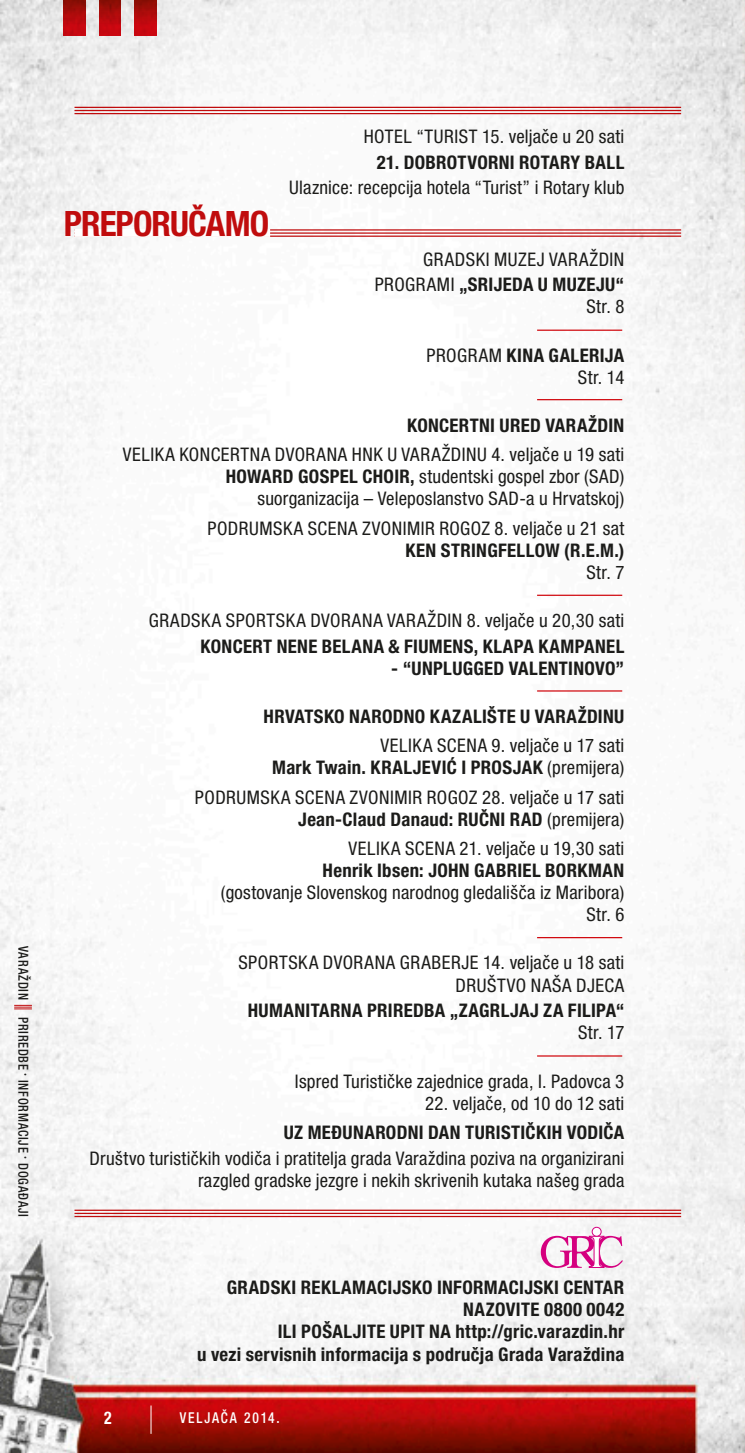
<style>
.page{position:relative;width:745px;height:1453px;background:#fff}
.page>*{position:absolute;margin:0;border:0;box-sizing:border-box;transform-origin:0 0}
.t1{font:700 condensed 35px "Helvetica Neue LT Pro";letter-spacing:-.025em;color:#c00c0d}
.t2{font:condensed 18.75px/22.2px "Helvetica Neue LT Pro";letter-spacing:.015em;color:#1c1c1a;text-align:right}
.t3{font:700 condensed 18.75px/22px "Helvetica Neue LT Pro";letter-spacing:.02em;color:#1c1c1a;text-align:right}
.t4{font:700 condensed 17.5px "Helvetica Neue LT Pro";color:#fff;scale:.9 1}
.t5{font:500 condensed 15px "Helvetica Neue LT Pro";letter-spacing:.135em;color:#fff;scale:.9 1}
.t6{font:500 condensed 13.75px "Helvetica Neue LT Pro";letter-spacing:.06em;color:#1c1c1a;scale:.9 1}
.s1{font-weight:700}
</style>
<div class="page">
<img style="left:0;top:0;width:744px;height:1453px">
<svg style="left:14px;top:1005px;width:18px;height:4px"></svg>
<hr style="left:74px;top:107px;width:606px;height:1px;background:#c00c0d">
<hr style="left:74px;top:110px;width:606px;height:1px;background:#c00c0d">
<hr style="left:74px;top:113px;width:606px;height:1px;background:#c00c0d">
<hr style="left:74px;top:229px;width:606px;height:2px;background:#c00c0d">
<hr style="left:74px;top:232px;width:606px;height:2px;background:#c00c0d">
<hr style="left:74px;top:236px;width:606px;height:1px;background:#c00c0d">
<div style="left:74px;top:229px;width:196px;height:8px;background:#fff"></div>
<hr style="left:74px;top:1209px;width:606px;height:2px;background:#c00c0d">
<hr style="left:74px;top:1213px;width:606px;height:1px;background:#c00c0d">
<hr style="left:74px;top:1216px;width:606px;height:1px;background:#c00c0d">
<svg style="left:540px;top:1235px;width:82px;height:33px"></svg>
<div style="left:591px;top:1227px;width:9px;height:9px;background:#fff;border-radius:50%"></div>
<div style="left:591px;top:1227px;width:10px;height:9px;border:1px solid #d5007f;border-radius:50%"></div>
<hr style="left:536px;top:399px;width:85px;height:1px;background:#d10a10">
<hr style="left:536px;top:595px;width:85px;height:1px;background:#d10a10">
<hr style="left:536px;top:690px;width:85px;height:1px;background:#d10a10">
<hr style="left:536px;top:1055px;width:85px;height:1px;background:#d10a10">
<hr style="left:536px;top:937px;width:85px;height:1px;background:#d10a10">
<hr style="left:536px;top:330px;width:85px;height:1px;background:#d10a10">
<svg style="left:64px;top:0;width:21px;height:35px"></svg>
<svg style="left:99px;top:0;width:21px;height:35px"></svg>
<svg style="left:135px;top:0;width:21px;height:35px"></svg>
<svg style="left:150px;top:1405px;width:1px;height:29px"></svg>
<p class="t6" style="left:32px;top:946px;width:303px;rotate:90deg">Varaždin Priredbe · Informacije · Događaji</p>
<h1 class="t1" style="left:64px;top:203px;width:207px">PREPORUČAMO</h1>
<p class="t2" style="left:363px;top:125px;width:262px">HOTEL “TURIST 15. veljače u 20 sati</p>
<p class="t3" style="left:377px;top:151px;width:249px">21. DOBROTVORNI ROTARY BALL</p>
<p class="t2" style="left:289px;top:176px;width:336px">Ulaznice: recepcija hotela “Turist” i Rotary klub</p>
<p class="t2" style="left:374px;top:246px;width:251px;line-height:25.8px">GRADSKI MUZEJ VARAŽDIN<br>PROGRAMI <span class="s1">„SRIJEDA U MUZEJU“</span></p>
<p class="t2" style="left:586px;top:295px;width:39px">Str. 8</p>
<p class="t2" style="left:426px;top:344px;width:199px">PROGRAM <span class="s1">KINA GALERIJA<br></span>Str. 14</p>
<p class="t3" style="left:407px;top:414px;width:218px">KONCERTNI URED VARAŽDIN</p>
<p class="t2" style="left:123px;top:443px;width:502px">VELIKA KONCERTNA DVORANA HNK U VARAŽDINU 4. veljače u 19 sati<br><span class="s1">HOWARD GOSPEL CHOIR,</span> studentski gospel zbor (SAD) suorganizacija – Veleposlanstvo SAD-a u Hrvatskoj)</p>
<p class="t2" style="left:207px;top:517px;width:418px">PODRUMSKA SCENA ZVONIMIR ROGOZ 8. veljače u 21 sat</p>
<p class="t3" style="left:405px;top:539px;width:220px">KEN STRINGFELLOW (R.E.M.)</p>
<p class="t2" style="left:586px;top:561px;width:39px">Str. 7</p>
<p class="t2" style="left:149px;top:609px;width:477px">GRADSKA SPORTSKA DVORANA VARAŽDIN 8. veljače u 20,30 sati</p>
<p class="t3" style="left:200px;top:635px;width:425px">KONCERT NENE BELANA &amp; FIUMENS, KLAPA KAMPANEL</p>
<p class="t3" style="left:391px;top:657px;width:234px">- “UNPLUGGED VALENTINOVO”</p>
<p class="t3" style="left:263px;top:705px;width:362px">HRVATSKO NARODNO KAZALIŠTE U VARAŽDINU</p>
<p class="t2" style="left:272px;top:734px;width:353px">VELIKA SCENA 9. veljače u 17 sati<br><span class="s1">Mark Twain. KRALJEVIĆ I PROSJAK</span> (premijera)</p>
<p class="t2" style="left:195px;top:786px;width:430px">PODRUMSKA SCENA ZVONIMIR ROGOZ 28. veljače u 17 sati<br><span class="s1">Jean-Claud Danaud: RUČNI RAD</span> (premijera)</p>
<p class="t2" style="left:348px;top:837px;width:277px">VELIKA SCENA 21. veljače u 19,30 sati</p>
<p class="t3" style="left:322px;top:859px;width:303px">Henrik Ibsen: JOHN GABRIEL BORKMAN</p>
<p class="t2" style="left:221px;top:881px;width:404px">(gostovanje Slovenskog narodnog gledališča iz Maribora)<br>Str. 6</p>
<p class="t2" style="left:238px;top:951px;width:387px">SPORTSKA DVORANA GRABERJE 14. veljače u 18 sati<br>DRUŠTVO NAŠA DJECA</p>
<p class="t3" style="left:247px;top:999px;width:378px">HUMANITARNA PRIREDBA „ZAGRLJAJ ZA FILIPA“</p>
<p class="t2" style="left:577px;top:1021px;width:48px">Str. 17</p>
<p class="t2" style="left:295px;top:1070px;width:331px">Ispred Turističke zajednice grada, I. Padovca 3</p>
<p class="t2" style="left:425px;top:1092px;width:200px">22. veljače, od 10 do 12 sati</p>
<p class="t3" style="left:284px;top:1121px;width:342px">UZ MEĐUNARODNI DAN TURISTIČKIH VODIČA</p>
<p class="t2" style="left:89px;top:1147px;width:536px">Društvo turističkih vodiča i pratitelja grada Varaždina poziva na organizirani razgled gradske jezgre i nekih skrivenih kutaka našeg grada</p>
<p class="t3" style="left:197px;top:1276px;width:428px">GRADSKI REKLAMACIJSKO INFORMACIJSKI CENTAR NAZOVITE 0800 0042<br>ILI POŠALJITE UPIT NA http://gric.varazdin.hr<br>u vezi servisnih informacija s područja Grada Varaždina</p>
<p class="t4" style="left:104px;top:1407px;width:10px">2</p>
<p class="t5" style="left:179px;top:1409px;width:113px">VELJAČA 2014.</p>
</div>
